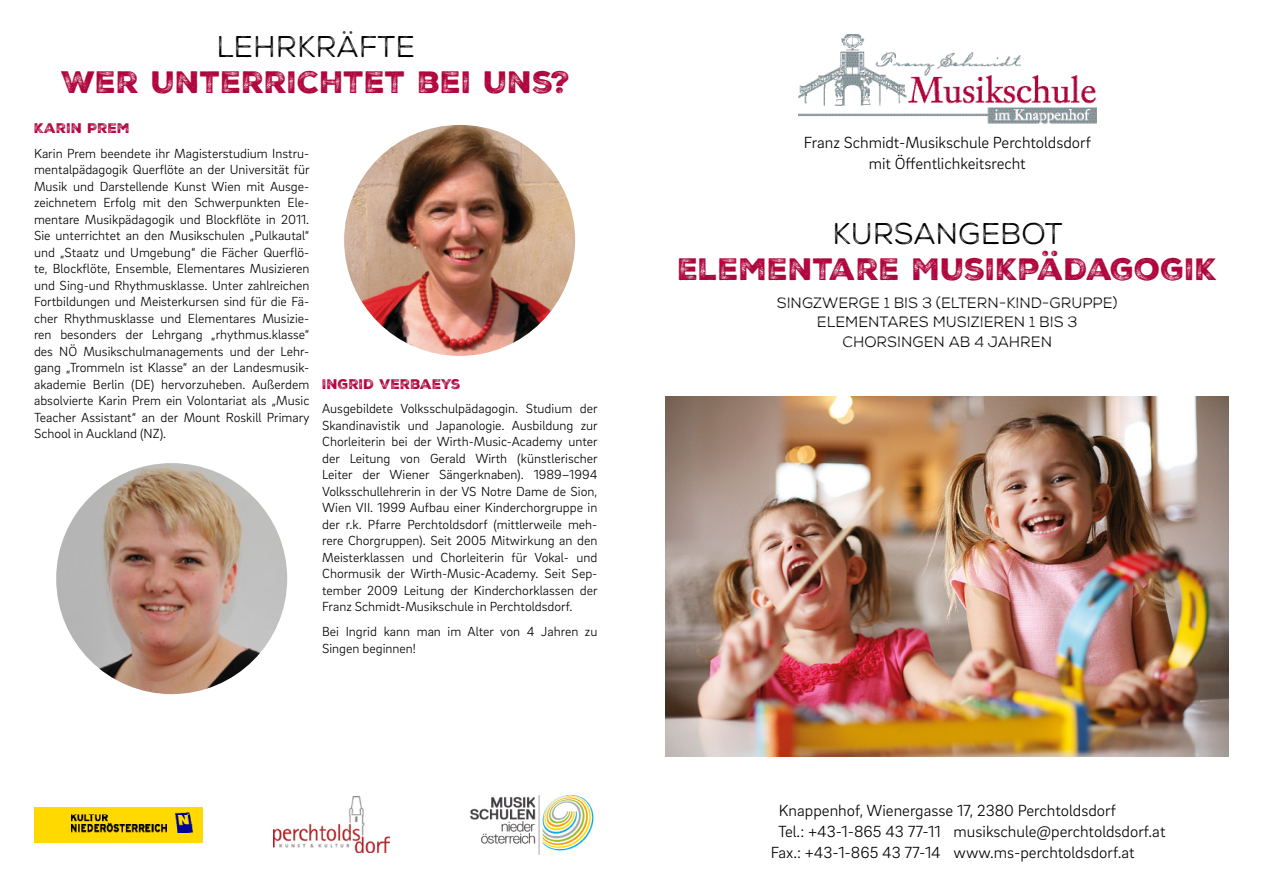
<style>
.page{position:relative;width:1263px;height:893px;background:#fff}
.page>*{position:absolute;margin:0;border:0;box-sizing:border-box;transform-origin:0 0}
.t1{font:30px "Nexa Rust Sans Black 03";color:#b0063d}
.t2{font:30px "Nexa Rust Sans Book 03";color:#000}
.t3{font:300 16.5px/21px "Brix Sans";color:#000;text-align:center}
.t4{font:15px/19.5px "Nexa Rust Sans Book 03";color:#000;text-align:center}
.t5{font:300 13.5px/16.5px "Brix Sans";color:#000}
.t6{font:13.5px "Nexa Rust Sans Black 03";color:#b0063d}
</style>
<div class="page">
<img style="left:799px;top:34px;width:297px;height:89px">
<img style="left:665px;top:396px;width:564px;height:360px">
<img style="left:344px;top:125px;width:231px;height:231px;border-radius:115px">
<img style="left:56px;top:463px;width:231px;height:231px;border-radius:115px">
<img style="left:470px;top:795px;width:124px;height:60px">
<img style="left:34px;top:807px;width:168px;height:36px">
<img style="left:273px;top:796px;width:116px;height:57px">
<h1 class="t2" style="left:216px;top:29px;width:200px">LEHRKRÄFTE</h1>
<h1 class="t1" style="left:61px;top:61px;width:511px">WER UNTERRICHTET BEI UNS?</h1>
<p class="t6" style="left:34px;top:119px;width:97px">KARIN PREM</p>
<p class="t5" style="left:34px;top:144px;width:277px">Karin Prem beendete ihr Magisterstudium Instru&shy;mentalpädagogik Querflöte an der Universität für Musik und Darstellende Kunst Wien mit Ausge&shy;zeichnetem Erfolg mit den Schwerpunkten Ele&shy;mentare Musikpädagogik und Blockflöte in 2011.<br>Sie unterrichtet an den Musikschulen „Pulkautal“ und „Staatz und Umgebung“ die Fächer Querflö&shy;te, Blockflöte, Ensemble, Elementares Musizieren und Sing-und Rhythmusklasse. Unter zahlreichen Fortbildungen und Meisterkursen sind für die Fä&shy;cher Rhythmusklasse und Elementares Musizie&shy;ren besonders der Lehrgang „rhythmus.klasse“ des NÖ Musikschulmanagements und der Lehr&shy;gang „Trommeln ist Klasse“ an der Landesmusik&shy;akademie Berlin (DE) hervorzuheben. Außerdem absolvierte Karin Prem ein Volontariat als „Music Teacher Assistant“ an der Mount Roskill Primary School in Auckland (NZ).</p>
<p class="t6" style="left:322px;top:375px;width:140px">INGRID VERBAEYS</p>
<p class="t5" style="left:322px;top:400px;width:277px;text-align:justify">Ausgebildete Volksschulpädagogin. Studium der Skandinavistik und Japanologie. Ausbildung zur Chorleiterin bei der Wirth-Music-Academy unter der Leitung von Gerald Wirth (künstlerischer Leiter der Wiener Sängerknaben). 1989–1994<br>Volksschullehrerin in der VS Notre Dame de Sion, Wien VII. 1999 Aufbau einer Kinderchorgruppe in der r.k. Pfarre Perchtoldsdorf (mittlerweile meh&shy;rere Chorgruppen). Seit 2005 Mitwirkung an den Meisterklassen und Chorleiterin für Vokal- und Chormusik der Wirth-Music-Academy. Seit Sep&shy;tember 2009 Leitung der Kinderchorklassen der Franz Schmidt-Musikschule in Perchtoldsdorf.</p>
<p class="t5" style="left:322px;top:623px;width:277px">Bei Ingrid kann man im Alter von 4 Jahren zu<br>Singen beginnen!</p>
<p class="t3" style="left:804px;top:131px;width:289px">Franz Schmidt-Musikschule Perchtoldsdorf mit Öffentlichkeitsrecht</p>
<h1 class="t2" style="left:832px;top:216px;width:232px">KURSANGEBOT</h1>
<h1 class="t1" style="left:677px;top:249px;width:541px">ELEMENTARE MUSIKPÄDAGOGIK</h1>
<p class="t4" style="left:777px;top:293px;width:342px">SINGZWERGE 1 BIS 3 (ELTERN-KIND-GRUPPE)<br>ELEMENTARES MUSIZIEREN 1 BIS 3<br>CHORSINGEN AB 4 JAHREN</p>
<p class="t3" style="left:779px;top:799px;width:339px">Knappenhof, Wienergasse 17, 2380 Perchtoldsdorf</p>
<p class="t3" style="left:778px;top:820px;width:164px">Tel.: +43-1-865 43 77-11</p>
<p class="t3" style="left:771px;top:841px;width:172px">Fax.: +43-1-865 43 77-14</p>
<p class="t3" style="left:953px;top:820px;width:213px;text-align:left">musikschule@perchtoldsdorf.at www.ms-perchtoldsdorf.at</p>
</div>
